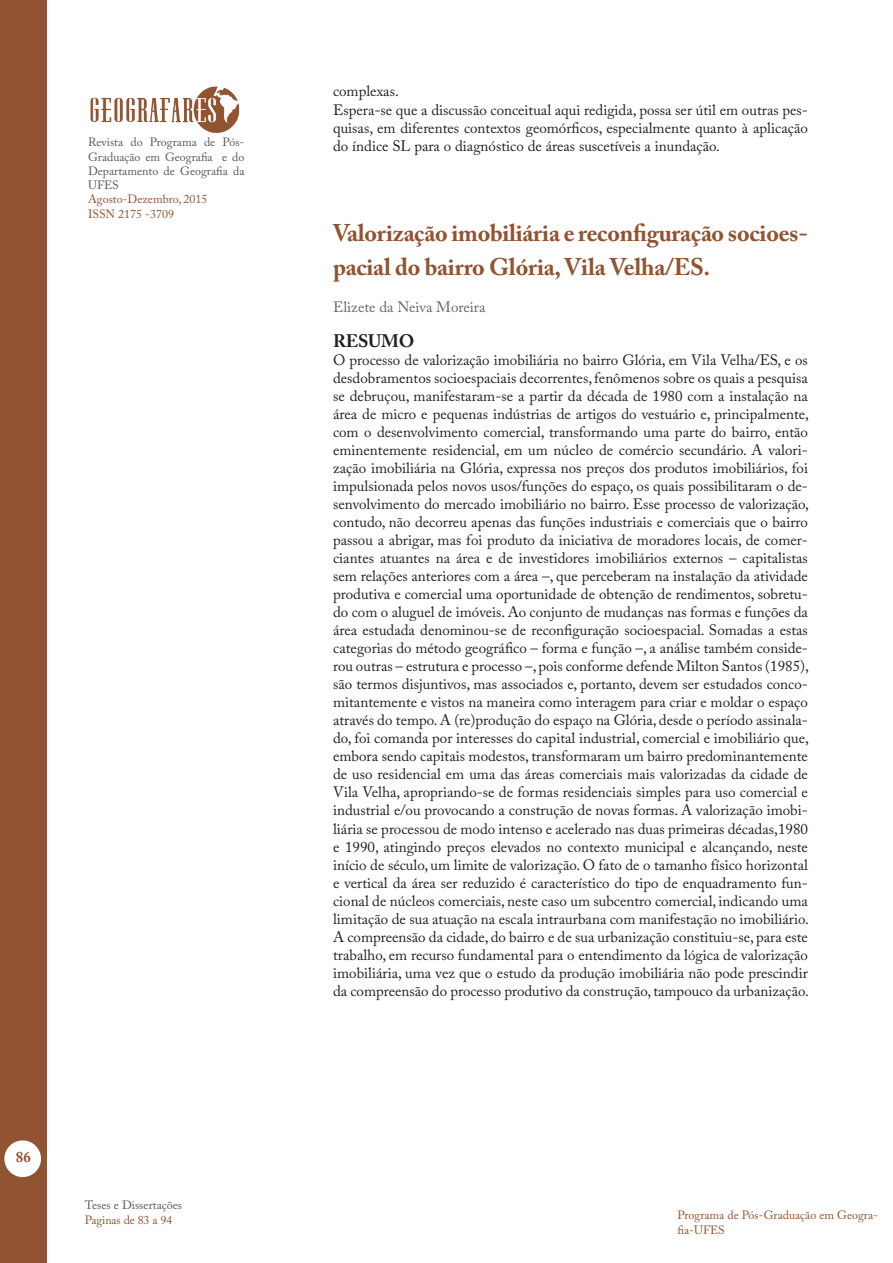
<style>
.page{position:relative;width:893px;height:1263px;background:#fff}
.page>*{position:absolute;margin:0;border:0;box-sizing:border-box;transform-origin:0 0}
.t1{font:700 24px/34.5px "Adobe Caslon Pro";letter-spacing:-.01em;color:#915331}
.t2{font:700 18px "Adobe Caslon Pro";letter-spacing:-.01em;color:#231f20}
.t3{font:15px/18px "Adobe Caslon Pro";color:#231f20;text-align:justify}
.t4{font:15px "Adobe Caslon Pro";color:#666}
.t5{font:700 15px "Adobe Caslon Pro";color:#915331}
.t6{font:12px/14.4px "Adobe Caslon Pro";color:#57585a;text-align:justify}
.t7{font:12px/14.4px "Adobe Caslon Pro";color:#915331}
</style>
<div class="page">
<div style="left:0;top:0;width:47px;height:1263px;background:#915331"></div>
<div style="left:4px;top:1140px;width:37px;height:37px;background:#fff;border-radius:50%"></div>
<img style="left:90px;top:86px;width:150px;height:47px">
<p class="t6" style="left:88px;top:135px;width:158px">Revista do Programa de Pós-Graduação em Geografia e do Departamento de Geografia da UFES</p>
<p class="t7" style="left:88px;top:192px;width:121px;line-height:14.9px">Agosto-Dezembro, 2015<br>ISSN 2175 -3709</p>
<p class="t3" style="left:333px;top:82px;width:67px">complexas.</p>
<p class="t3" style="left:333px;top:100px;width:476px">Espera-se que a discussão conceitual aqui redigida, possa ser útil em outras pes&shy;quisas, em diferentes contextos geomórficos, especialmente quanto à aplicação do índice SL para o diagnóstico de áreas suscetíveis a inundação.</p>
<p class="t1" style="left:333px;top:215px;width:476px">Valorização imobiliária e reconfiguração socioes&shy;pacial do bairro Glória, Vila Velha/ES.</p>
<p class="t4" style="left:333px;top:298px;width:154px">Elizete da Neiva Moreira</p>
<p class="t2" style="left:333px;top:330px;width:83px">RESUMO</p>
<p class="t3" style="left:333px;top:351px;width:477px">O processo de valorização imobiliária no bairro Glória, em Vila Velha/ES, e os desdobramentos socioespaciais decorrentes, fenômenos sobre os quais a pesquisa se debruçou, manifestaram-se a partir da década de 1980 com a instalação na área de micro e pequenas indústrias de artigos do vestuário e, principalmente, com o desenvolvimento comercial, transformando uma parte do bairro, então eminentemente residencial, em um núcleo de comércio secundário. A valori&shy;zação imobiliária na Glória, expressa nos preços dos produtos imobiliários, foi impulsionada pelos novos usos/funções do espaço, os quais possibilitaram o de&shy;senvolvimento do mercado imobiliário no bairro. Esse processo de valorização, contudo, não decorreu apenas das funções industriais e comerciais que o bairro passou a abrigar, mas foi produto da iniciativa de moradores locais, de comer&shy;ciantes atuantes na área e de investidores imobiliários externos – capitalistas sem relações anteriores com a área –, que perceberam na instalação da atividade produtiva e comercial uma oportunidade de obtenção de rendimentos, sobretu&shy;do com o aluguel de imóveis. Ao conjunto de mudanças nas formas e funções da área estudada denominou-se de reconfiguração socioespacial. Somadas a estas categorias do método geográfico – forma e função –, a análise também conside&shy;rou outras – estrutura e processo –, pois conforme defende Milton Santos (1985), são termos disjuntivos, mas associados e, portanto, devem ser estudados conco&shy;mitantemente e vistos na maneira como interagem para criar e moldar o espaço através do tempo. A (re)produção do espaço na Glória, desde o período assinala&shy;do, foi comanda por interesses do capital industrial, comercial e imobiliário que, embora sendo capitais modestos, transformaram um bairro predominantemente de uso residencial em uma das áreas comerciais mais valorizadas da cidade de Vila Velha, apropriando-se de formas residenciais simples para uso comercial e industrial e/ou provocando a construção de novas formas. A valorização imobi&shy;liária se processou de modo intenso e acelerado nas duas primeiras décadas,1980 e 1990, atingindo preços elevados no contexto municipal e alcançando, neste início de século, um limite de valorização. O fato de o tamanho físico horizontal e vertical da área ser reduzido é característico do tipo de enquadramento fun&shy;cional de núcleos comerciais, neste caso um subcentro comercial, indicando uma limitação de sua atuação na escala intraurbana com manifestação no imobiliário.<br>A compreensão da cidade, do bairro e de sua urbanização constituiu-se, para este trabalho, em recurso fundamental para o entendimento da lógica de valorização imobiliária, uma vez que o estudo da produção imobiliária não pode prescindir da compreensão do processo produtivo da construção, tampouco da urbanização.</p>
<p class="t5" style="left:16px;top:1147px;width:16px">86</p>
<p class="t6" style="left:85px;top:1197px;width:99px">Teses e Dissertações</p>
<p class="t7" style="left:85px;top:1212px;width:89px">Paginas de 83 a 94</p>
<p class="t7" style="left:677px;top:1208px;width:202px">Programa de Pós-Graduação em Geogra&shy;fia-UFES</p>
</div>
